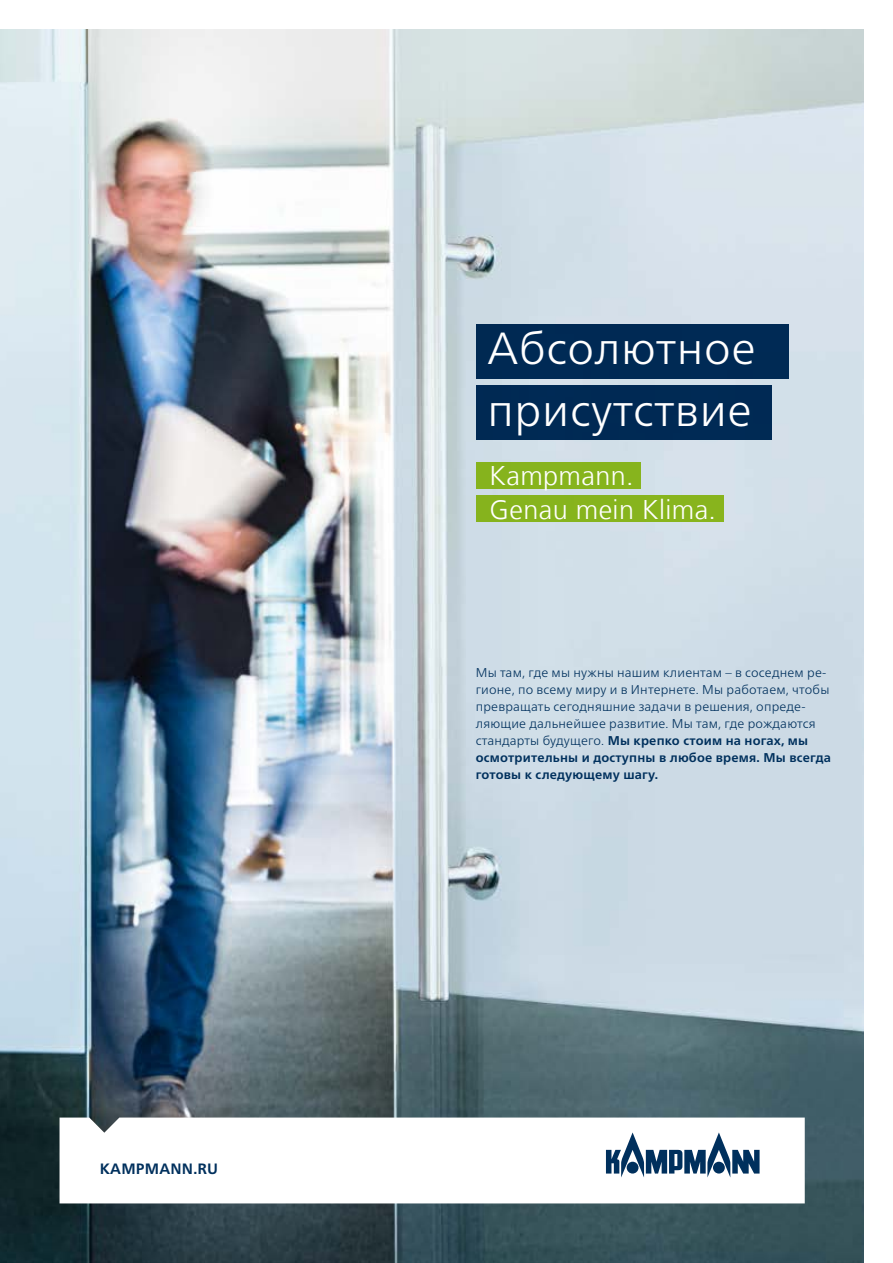
<style>
.page{position:relative;width:893px;height:1263px;background:#fff}
.page>*{position:absolute;margin:0;border:0;box-sizing:border-box;transform-origin:0 0}
.t1{font:300 45px/61.5px "Frutiger Neue LTW1 G";letter-spacing:.015em;color:#fff}
.t2{font:300 27px/34px "Frutiger LT Com";letter-spacing:.015em;color:#fff}
.t3{font:700 15px "Frutiger Neue LTW1 G";letter-spacing:.015em;color:#00305d}
.t4{font:300 12.75px/17px "Frutiger Neue LTW1 G";letter-spacing:.015em;color:#00305d}
.s1{font-weight:700}
</style>
<div class="page">
<img style="left:0;top:30px;width:863px;height:1233px">
<div style="left:476px;top:385px;width:296px;height:54px;background:#002954"></div>
<div style="left:476px;top:324px;width:312px;height:54px;background:#002a54"></div>
<div style="left:476px;top:462px;width:165px;height:26px;background:#86b41d"></div>
<div style="left:476px;top:496px;width:248px;height:26px;background:#87b41d"></div>
<svg style="left:60px;top:1117px;width:745px;height:86px"></svg>
<svg style="left:606px;top:1132px;width:154px;height:45px"></svg>
<p class="t3" style="left:100px;top:1159px;width:120px">KAMPMANN.RU</p>
<h1 class="t1" style="left:488px;top:317px;width:270px">Абсолютное присутствие</h1>
<h2 class="t2" style="left:489px;top:458px;width:228px">Kampmann.<br>Genau mein Klima.</h2>
<p class="t4" style="left:476px;top:664px;width:357px">Мы там, где мы нужны нашим клиентам – в соседнем ре&shy;гионе, по всему миру и в Интернете. Мы работаем, чтобы превращать сегодняшние задачи в решения, опреде&shy;ляющие дальнейшее развитие. Мы там, где рождаются стандарты будущего. <span class="s1">Мы крепко стоим на ногах, мы осмотрительны и доступны в любое время. Мы всегда готовы к следующему шагу.</span></p>
</div>
